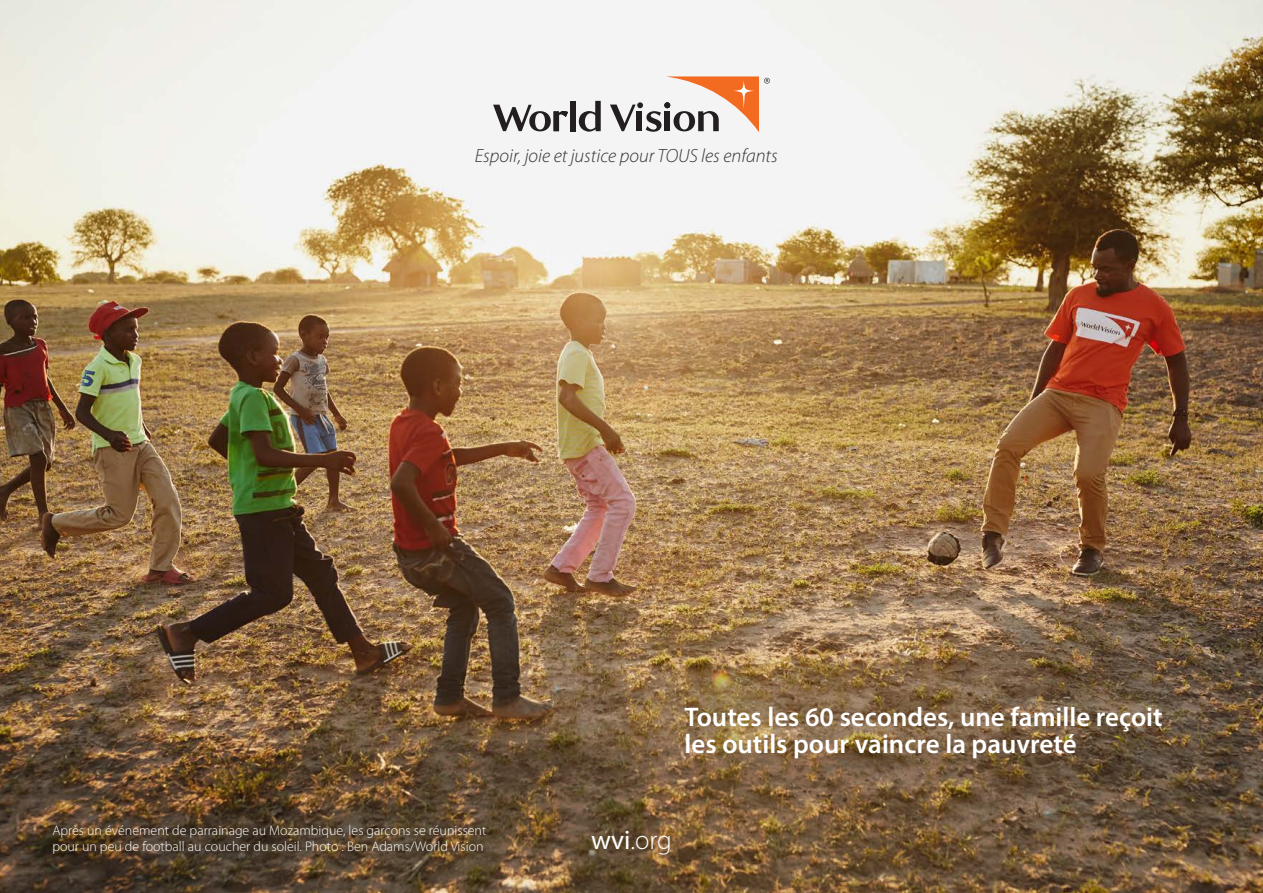
<style>
.page{position:relative;width:1263px;height:893px;background:#fff}
.page>*{position:absolute;margin:0;border:0;box-sizing:border-box;transform-origin:0 0}
.t1{font:600 27px/27px "Myriad Pro";color:#fff}
.t2{font:300 27px "Myriad Pro";color:#fff}
.t3{font:italic 300 19.2px "Myriad Pro";color:#323332}
.t4{font:300 13.95px/16.8px "Myriad Pro";color:#fff}
.s1{font-weight:400}
</style>
<div class="page">
<img style="left:0;top:0;width:1263px;height:720px">
<svg style="left:0;top:720px;width:1263px;height:173px;background:#6c5337"></svg>
<div style="left:570px;top:101px;width:6px;height:30px;background:#231f20"></div>
<svg style="left:493px;top:105px;width:75px;height:26px"></svg>
<svg style="left:579px;top:101px;width:22px;height:31px"></svg>
<svg style="left:610px;top:76px;width:160px;height:56px"></svg>
<h2 class="t3" style="left:475px;top:145px;width:304px">Espoir, joie et justice pour TOUS les enfants</h2>
<p class="t4" style="left:52px;top:822px;width:436px">Après un événement de parrainage au Mozambique, les garçons se réunissent pour un peu de football au coucher du soleil. Photo : Ben Adams/World Vision</p>
<h1 class="t1" style="left:685px;top:702px;width:479px">Toutes les 60 secondes, une famille reçoit les outils pour vaincre la pauvreté</h1>
<h1 class="t2" style="left:591px;top:825px;width:82px"><span class="s1">wvi</span>.org</h1>
</div>
